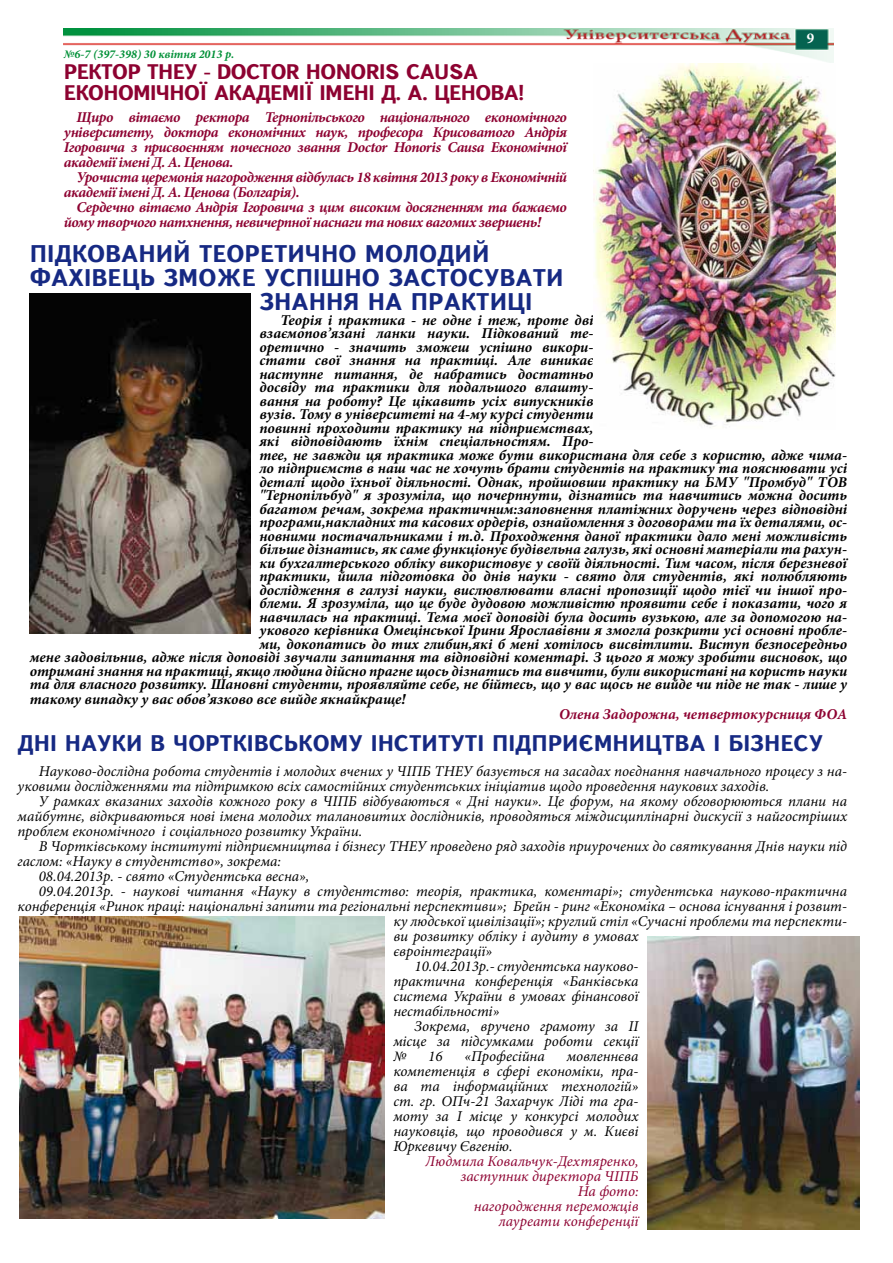
<style>
.page{position:relative;width:893px;height:1263px;background:#fff}
.page>*{position:absolute;margin:0;border:0;box-sizing:border-box;transform-origin:0 0}
.t1{font:700 24px "Ukrainian Text";color:#162983}
.t2{font:700 22.5px "Ukrainian Text";color:#162983}
.t3{font:700 21px/21px "Ukrainian Text";letter-spacing:-.03em;color:#8d0231}
.t4{font:italic 700 15px "Minion Pro";color:#000}
.t5{font:italic 15px/15px "Minion Pro";color:#000;text-align:justify}
.t6{font:italic 700 15px/15px "Minion Pro";letter-spacing:-.03em;color:#8d0231}
.t7{font:italic 15px/15px "Minion Pro";color:#8d0231;text-align:right}
.t8{font:italic 700 15px "Minion Pro";color:#8d0231}
.t9{font:700 15px "Minion Pro";color:#fff}
.t10{font:italic 700 12px "Minion Pro";color:#009037}
</style>
<div class="page">
<img style="left:64px;top:28px;width:769px;height:36px">
<img style="left:647px;top:936px;width:213px;height:293px">
<img style="left:19px;top:916px;width:366px;height:302px">
<img style="left:30px;top:293px;width:221px;height:341px">
<img style="left:594px;top:64px;width:242px;height:364px">
<p class="t10" style="left:64px;top:45px;width:172px">№6-7 (397-398) 30 квітня 2013 р.</p>
<h3 class="t3" style="left:64px;top:61px;width:462px;text-indent:140px">- DOCTOR HONORIS СAUSA<br>ЕКОНОМІЧНОЇ АКАДЕМІЇ ІМЕНІ Д. А. ЦЕНОВА!</h3>
<p class="t6" style="left:64px;top:110px;width:505px;text-align:justify;text-indent:13px">Щиро вітаємо ректора Тернопільського національного економічного університету, доктора економічних наук, професора Крисоватого Андрія Ігоровича з присвоєнням почесного звання Doctor Honoris Сausa Економічної академії імені Д. А. Ценова.</p>
<p class="t6" style="left:64px;top:170px;width:505px;text-indent:13px">Урочиста церемонія нагородження відбулась 18 квітня 2013 року в Економічній академії імені Д. А. Ценова (Болгарія).</p>
<p class="t6" style="left:64px;top:200px;width:505px;text-indent:13px">Сердечно вітаємо Андрія Ігоровича з цим високим досягненням та бажаємо йому творчого натхнення, невичерпної наснаги та нових вагомих звершень!</p>
<h3 class="t3" style="left:64px;top:61px;width:97px">РЕКТОР ТНЕУ</h3>
<p class="t9" style="left:807px;top:28px;width:9px">9</p>
<h1 class="t1" style="left:30px;top:240px;width:16px">ПІДКО</h1>
<h1 class="t1" style="left:105px;top:240px;width:34px">ВАНИЙ</h1>
<h1 class="t1" style="left:199px;top:240px;width:17px">ТЕОРЕТИЧНО</h1>
<h1 class="t1" style="left:365px;top:240px;width:19px">МОЛОДИЙ</h1>
<h1 class="t1" style="left:30px;top:264px;width:94px">ФАХІВЕЦЬ</h1>
<h1 class="t1" style="left:163px;top:264px;width:20px">ЗМОЖЕ</h1>
<h1 class="t1" style="left:264px;top:264px;width:18px">УСПІШНО</h1>
<h1 class="t1" style="left:388px;top:264px;width:17px">ЗАСТОСУ</h1>
<h1 class="t1" style="left:499px;top:264px;width:33px">ВАТИ</h1>
<h1 class="t1" style="left:259px;top:288px;width:18px">ЗНАННЯ</h1>
<h1 class="t1" style="left:368px;top:288px;width:59px">НА ПРАКТИЦІ</h1>
<p class="t4" style="left:281px;top:309px;width:314px">Теорія і практика - не одне і теж, проте дві</p>
<p class="t4" style="left:259px;top:323px;width:336px">взаємопов’язані ланки науки. Підкований те-</p>
<p class="t4" style="left:259px;top:336px;width:336px">оретично - значить зможеш успішно викори-</p>
<p class="t4" style="left:259px;top:350px;width:336px">стати свої знання на практиці. Але виникає</p>
<p class="t4" style="left:259px;top:363px;width:336px">наступне питання, де набратись достатньо</p>
<p class="t4" style="left:259px;top:377px;width:336px">досвіду та практики для подальшого влашту-</p>
<p class="t4" style="left:259px;top:390px;width:336px">вання на роботу? Це цікавить усіх випускників</p>
<p class="t4" style="left:259px;top:404px;width:336px">вузів. Тому в університеті на 4-му курсі студенти</p>
<p class="t4" style="left:259px;top:417px;width:336px">повинні проходити практику на підприємствах,</p>
<p class="t4" style="left:259px;top:431px;width:336px">які відповідають їхнім спеціальностям. Про-</p>
<p class="t4" style="left:259px;top:444px;width:589px">тее, не завжди ця практика може бути використана для себе з користю, адже чима-</p>
<p class="t4" style="left:259px;top:458px;width:589px">ло підприємств в наш час не хочуть брати студентів на практику та пояснювати усі</p>
<p class="t4" style="left:259px;top:471px;width:589px">деталі щодо їхньої діяльності. Однак, пройшовши практику на БМУ "Промбуд" ТОВ</p>
<p class="t4" style="left:259px;top:485px;width:589px">"Тернопільбуд" я зрозуміла, що почерпнути, дізнатись та навчитись можна досить</p>
<p class="t4" style="left:259px;top:498px;width:589px">багатом речам, зокрема практичним:заповнення платіжних доручень через відповідні</p>
<p class="t4" style="left:259px;top:512px;width:589px">програми,накладних та касових ордерів, ознайомлення з договорами та їх деталями, ос-</p>
<p class="t4" style="left:259px;top:525px;width:589px">новними постачальниками і т.д. Проходження даної практики дало мені можливість</p>
<p class="t4" style="left:259px;top:539px;width:589px">більше дізнатись, як саме функціонує будівельна галузь, які основні матеріали та рахун-</p>
<p class="t4" style="left:259px;top:552px;width:589px">ки бухгалтерського обліку використовує у своїй діяльності. Тим часом, після березневої</p>
<p class="t4" style="left:259px;top:566px;width:589px">практики, йшла підготовка до днів науки - свято для студентів, які полюбляють</p>
<p class="t4" style="left:259px;top:579px;width:589px">дослідження в галузі науки, вислювлювати власні пропозиції щодо тієї чи іншої про-</p>
<p class="t4" style="left:259px;top:593px;width:589px">блеми. Я зрозуміла, що це буде дудовою можливістю проявити себе і показати, чого я</p>
<p class="t4" style="left:259px;top:606px;width:589px">навчилась на практиці. Тема моєї доповіді була досить вузькою, але за допомогою на-</p>
<p class="t4" style="left:259px;top:620px;width:589px">укового керівника Омецінської Ірини Ярославівни я змогла розкрити усі основні пробле-</p>
<p class="t4" style="left:259px;top:633px;width:589px">ми, докопатись до тих глибин,які б мені хотілось висвітлити. Виступ безпосередньо</p>
<p class="t4" style="left:30px;top:647px;width:819px">мене задовільнив, адже після доповіді звучали запитання та відповідні коментарі. З цього я можу зробити висновок, що</p>
<p class="t4" style="left:30px;top:660px;width:819px">отримані знання на практиці, якщо людина дійсно прагне щось дізнатись та вивчити, були використані на користь науки</p>
<p class="t4" style="left:30px;top:674px;width:819px">та для власного розвитку. Шановні студенти, проявляйте себе, не бійтесь, що у вас щось не вийде чи піде не так - лише у</p>
<p class="t4" style="left:30px;top:689px;width:377px">такому випадку у вас обов’язково все вийде якнайкраще!</p>
<p class="t8" style="left:559px;top:704px;width:290px">Олена Задорожна, четвертокурсниця ФОА</p>
<h2 class="t2" style="left:18px;top:730px;width:170px">ДНІ НАУКИ В ЧОРТКІ</h2>
<h2 class="t2" style="left:254px;top:730px;width:32px">ВСЬКОМУ</h2>
<h2 class="t2" style="left:371px;top:730px;width:14px">ІНСТИТУТІ</h2>
<h2 class="t2" style="left:492px;top:730px;width:15px">ПІДПРИ</h2>
<h2 class="t2" style="left:579px;top:730px;width:32px">ЄМНИЦТ</h2>
<h2 class="t2" style="left:675px;top:730px;width:68px">ВАІБІЗНЕСУ</h2>
<p class="t5" style="left:18px;top:764px;width:831px;text-indent:21px">Науково-дослідна робота студентів і молодих вчених у ЧІПБ ТНЕУ базується на засадах поєднання навчального процесу з на&shy;уковими дослідженнями та підтримкою всіх самостійних студентських ініціатив щодо проведення наукових заходів.</p>
<p class="t5" style="left:18px;top:794px;width:831px;text-indent:21px">У рамках вказаних заходів кожного року в ЧІПБ відбуваються « Дні науки». Це форум, на якому обговорюються плани на майбутнє, відкриваються нові імена молодих талановитих дослідників, проводяться міждисциплінарні дискусії з найгостріших проблем економічного і соціального розвитку України.</p>
<p class="t5" style="left:39px;top:839px;width:810px">В Чортківському інституті підприємництва і бізнесу ТНЕУ проведено ряд заходів приурочених до святкування Днів науки під</p>
<p class="t5" style="left:18px;top:854px;width:265px">гаслом: «Науку в студентство», зокрема:</p>
<p class="t5" style="left:39px;top:869px;width:272px">08.04.2013р. - свято «Студентська весна»,</p>
<p class="t5" style="left:39px;top:884px;width:810px">09.04.2013р. - наукові читання «Науку в студентство: теорія, практика, коментарі»; студентська науково-практична</p>
<p class="t5" style="left:18px;top:899px;width:831px">конференція «Ринок праці: національні запити та регіональні перспективи»; Брейн - ринг «Економіка – основа існування і розвит-</p>
<p class="t5" style="left:393px;top:914px;width:455px">ку людської цивілізації»; круглий стіл «Сучасні проблеми та перспекти-</p>
<p class="t5" style="left:393px;top:929px;width:247px">ви розвитку обліку і аудиту в умовах</p>
<p class="t5" style="left:393px;top:944px;width:100px">євроінтеграції»</p>
<p class="t5" style="left:415px;top:959px;width:225px">10.04.2013р.- студентська науково-</p>
<p class="t5" style="left:393px;top:974px;width:247px">практична конференція «Банківська</p>
<p class="t5" style="left:393px;top:989px;width:247px">система України в умовах фінансової</p>
<p class="t5" style="left:393px;top:1004px;width:108px">нестабільності»</p>
<p class="t5" style="left:415px;top:1019px;width:225px">Зокрема, вручено грамоту за ІІ</p>
<p class="t5" style="left:393px;top:1034px;width:247px">місце за підсумками роботи секції</p>
<p class="t5" style="left:393px;top:1049px;width:15px">№</p>
<p class="t5" style="left:428px;top:1049px;width:16px">16</p>
<p class="t5" style="left:464px;top:1049px;width:82px">«Професійна</p>
<p class="t5" style="left:393px;top:1049px;width:247px;text-indent:173px">мовленнєва компетенція в сфері економіки, пра&shy;ва та інформаційних технологій» ст. гр. ОПч-21 Захарчук Ліді та гра&shy;моту за І місце у конкурсі молодих науковців, що проводився у м. Києві Юркевичу Євгенію.</p>
<p class="t7" style="left:426px;top:1154px;width:214px">Людмила Ковальчук-Дехтяренко, заступник директора ЧІПБ<br>На фото:<br>нагородження переможців лауреати конференції</p>
</div>
